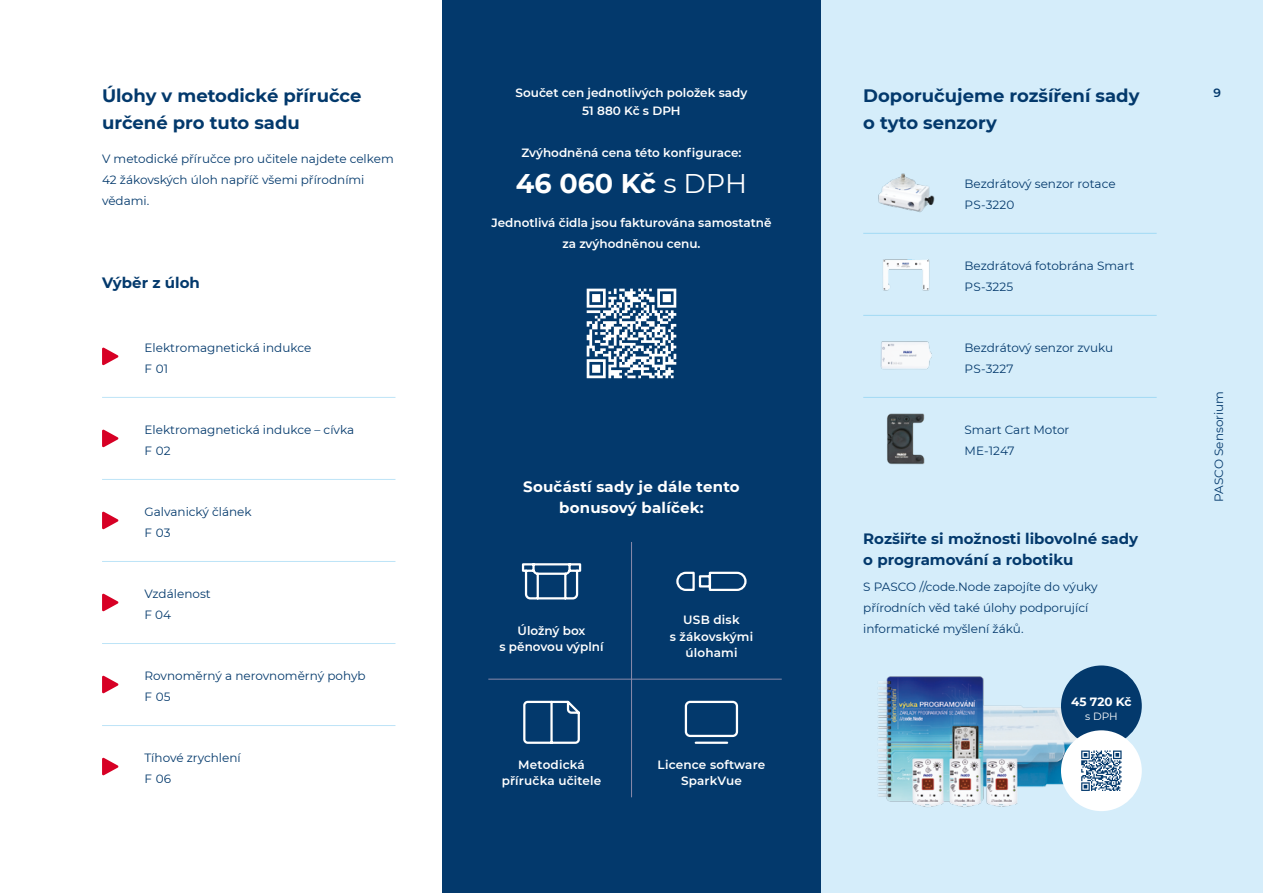
<style>
.page{position:relative;width:1263px;height:893px;background:#fff}
.page>*{position:absolute;margin:0;border:0;box-sizing:border-box;transform-origin:0 0}
.t1{font:700 27px "Montserrat";color:#fff}
.t2{font:700 18px/27px "Montserrat";color:#03396c}
.t3{font:700 15px/21px "Montserrat";color:#03396c}
.t4{font:700 15px/21px "Montserrat";letter-spacing:.015em;color:#fff;text-align:center}
.t5{font:12px/21px "Montserrat";color:#03396c}
.t6{font:600 12px/16.5px "Montserrat";color:#fff;text-align:center}
.t7{font:700 12px "Montserrat";color:#fff}
.t8{font:600 12px "Montserrat";color:#03396c}
.t9{font:10.5px "Montserrat";color:#fff}
.s1{font-weight:400}
</style>
<div class="page">
<div style="left:821px;top:0;width:442px;height:893px;background:#d5edfa"></div>
<hr style="left:863px;top:315px;width:294px;height:1px;background:#a2daf4">
<hr style="left:863px;top:233px;width:294px;height:1px;background:#a2daf4">
<hr style="left:863px;top:397px;width:294px;height:1px;background:#a2daf4">
<img style="left:887px;top:413px;width:38px;height:51px">
<hr style="left:102px;top:397px;width:293px;height:1px;background:#bde4f7">
<hr style="left:102px;top:479px;width:293px;height:1px;background:#bde4f7">
<hr style="left:102px;top:561px;width:293px;height:1px;background:#bde4f7">
<hr style="left:102px;top:643px;width:293px;height:1px;background:#bde4f7">
<hr style="left:102px;top:725px;width:293px;height:1px;background:#bde4f7">
<div style="left:442px;top:0;width:379px;height:893px;background:#03396c"></div>
<hr style="left:488px;top:679px;width:294px;height:1px;background:#8a8bab">
<hr style="left:631px;top:542px;width:1px;height:255px;background:#8a8bab">
<svg style="left:523px;top:700px;width:57px;height:44px"></svg>
<svg style="left:676px;top:571px;width:71px;height:20px"></svg>
<svg style="left:684px;top:700px;width:55px;height:44px"></svg>
<svg style="left:521px;top:563px;width:61px;height:37px"></svg>
<img style="left:878px;top:173px;width:57px;height:39px">
<img style="left:883px;top:259px;width:47px;height:32px">
<img style="left:880px;top:341px;width:52px;height:29px">
<svg style="left:102px;top:348px;width:16px;height:17px"></svg>
<svg style="left:102px;top:430px;width:16px;height:17px"></svg>
<svg style="left:102px;top:512px;width:16px;height:17px"></svg>
<svg style="left:102px;top:594px;width:16px;height:17px"></svg>
<svg style="left:102px;top:676px;width:16px;height:17px"></svg>
<svg style="left:102px;top:758px;width:16px;height:17px"></svg>
<svg style="left:587px;top:289px;width:89px;height:89px"></svg>
<img style="left:878px;top:676px;width:207px;height:132px">
<div style="left:1061px;top:665px;width:81px;height:81px;background:#03396c;border-radius:50%"></div>
<div style="left:1061px;top:730px;width:81px;height:81px;background:#fff;border-radius:50%"></div>
<svg style="left:1081px;top:750px;width:40px;height:41px"></svg>
<h2 class="t2" style="left:102px;top:82px;width:261px">Úlohy v metodické příručce určené pro tuto sadu</h2>
<p class="t5" style="left:102px;top:148px;width:293px">V metodické příručce pro učitele najdete celkem<br>42 žákovských úloh napříč všemi přírodními vědami.</p>
<p class="t3" style="left:102px;top:271px;width:99px">Výběr z úloh</p>
<p class="t5" style="left:145px;top:336px;width:168px">Elektromagnetická indukce<br>F 01</p>
<p class="t5" style="left:145px;top:419px;width:211px">Elektromagnetická indukce – cívka<br>F 02</p>
<p class="t5" style="left:145px;top:501px;width:109px">Galvanický článek<br>F 03</p>
<p class="t5" style="left:145px;top:583px;width:68px">Vzdálenost<br>F 04</p>
<p class="t5" style="left:145px;top:665px;width:223px">Rovnoměrný a nerovnoměrný pohyb<br>F 05</p>
<p class="t5" style="left:145px;top:747px;width:98px">Tíhové zrychlení<br>F 06</p>
<p class="t6" style="left:515px;top:83px;width:233px;line-height:18px">Součet cen jednotlivých položek sady<br>51 880 Kč s DPH</p>
<p class="t6" style="left:521px;top:144px;width:222px">Zvýhodněná cena této konfigurace:</p>
<h1 class="t1" style="left:516px;top:164px;width:233px">46 060 Kč <span class="s1">s DPH</span></h1>
<p class="t6" style="left:491px;top:212px;width:277px;line-height:21px">Jednotlivá čidla jsou fakturová na samostatně za zvýhodněnou cenu.</p>
<p class="t4" style="left:523px;top:476px;width:218px">Součástí sady je dále tento bonusový balíček:</p>
<p class="t6" style="left:499px;top:622px;width:106px">Úložný box<br>s pěnovou výplní</p>
<p class="t6" style="left:502px;top:756px;width:101px">Metodická příručka učitele</p>
<p class="t6" style="left:670px;top:611px;width:85px">USB disk<br>s žákovskými úlohami</p>
<p class="t6" style="left:658px;top:756px;width:109px">Licence software<br>SparkVue</p>
<h2 class="t2" style="left:863px;top:82px;width:278px">Doporučujeme rozšíření sady o tyto senzory</h2>
<p class="t5" style="left:964px;top:172px;width:153px">Bezdrátový senzor rotace<br>PS-3220</p>
<p class="t5" style="left:964px;top:254px;width:171px">Bezdrátová fotobrána Smart<br>PS-3225</p>
<p class="t5" style="left:964px;top:336px;width:150px">Bezdrátový senzor zvuku<br>PS-3227</p>
<p class="t5" style="left:964px;top:419px;width:106px">Smart Cart Motor<br>ME-1247</p>
<p class="t3" style="left:863px;top:528px;width:276px">Rozšiřte si možnosti libovolné sady o programování a robotiku</p>
<p class="t5" style="left:863px;top:575px;width:236px">S PASCO //code.Node zapojíte do výuky přírodních věd také úlohy podporující informatické myšlení žáků.</p>
<p class="t7" style="left:1071px;top:693px;width:62px">45 720 Kč</p>
<p class="t9" style="left:1085px;top:709px;width:34px">s DPH</p>
<p class="t8" style="left:1213px;top:84px;width:9px">9</p>
<p class="t5" style="left:1208px;top:502px;width:112px;rotate:-90deg">PASCO Sensorium</p>
</div>
